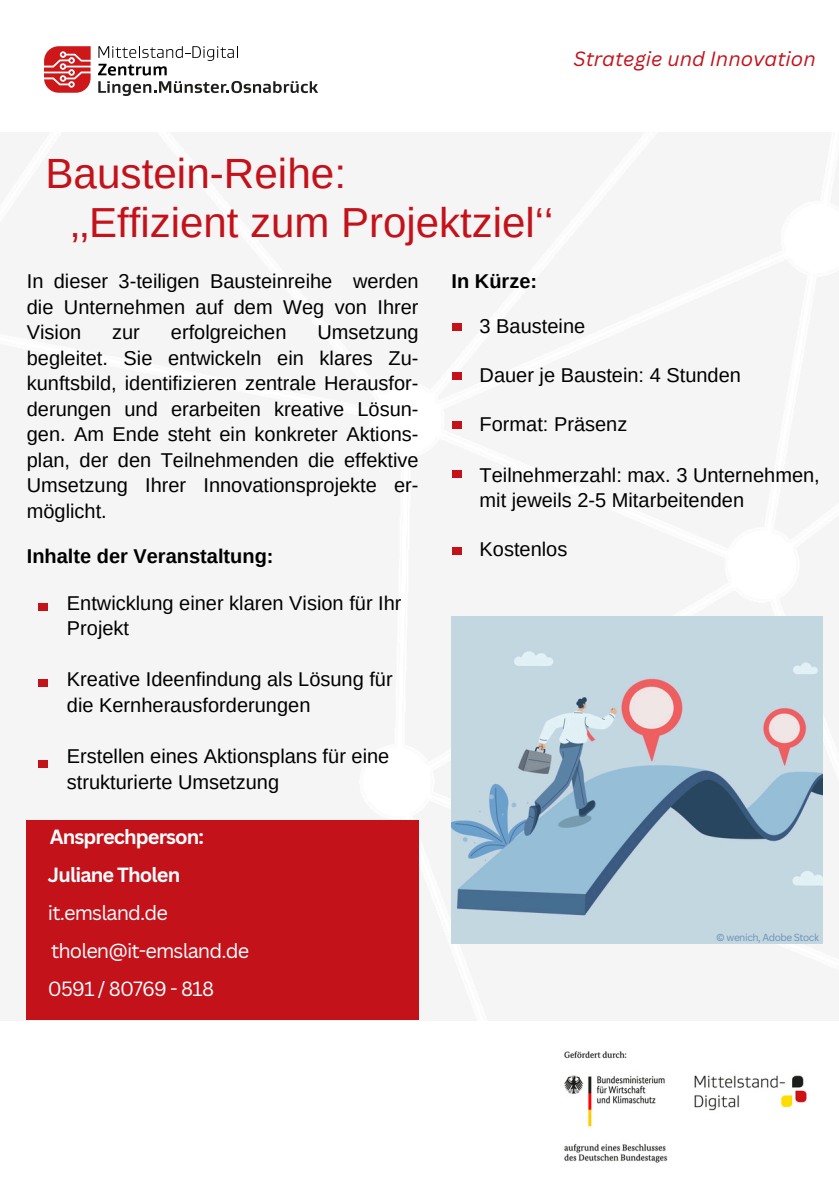
<style>
.page{position:relative;width:839px;height:1191px;background:#fff}
.page>*{position:absolute;margin:0;border:0;box-sizing:border-box;transform-origin:0 0}
.t1{font:42.2px "Arimo";color:#c4121b}
.t2{font:42px "Arimo";color:#c4121b}
.t3{font:20px/25.6px "Arimo";color:#000}
.t4{font:20px "Canva Sans";letter-spacing:-.045em;color:#fff}
.t5{font:700 20px "Arimo";color:#000}
.t6{font:700 20px "Canva Sans";letter-spacing:-.045em;color:#fff}
.t7{font:italic 20px "Canva Sans";color:#c4121b}
.t8{font:10px "Canva Sans";letter-spacing:-.045em;color:#6c91b3}
</style>
<div class="page">
<img style="left:564px;top:1051px;width:243px;height:112px">
<svg style="left:44px;top:46px;width:47px;height:47px"></svg>
<svg style="left:98px;top:46px;width:220px;height:50px"></svg>
<div style="left:27px;top:821px;width:391px;height:199px;background:#c4121b"></div>
<div style="left:38px;top:603px;width:10px;height:7px;background:#c4121b"></div>
<div style="left:38px;top:679px;width:10px;height:8px;background:#c4121b"></div>
<div style="left:38px;top:761px;width:10px;height:7px;background:#c4121b"></div>
<div style="left:451px;top:323px;width:10px;height:8px;background:#c4121b"></div>
<div style="left:451px;top:372px;width:10px;height:8px;background:#c4121b"></div>
<div style="left:451px;top:421px;width:10px;height:8px;background:#c4121b"></div>
<div style="left:451px;top:470px;width:10px;height:7px;background:#c4121b"></div>
<div style="left:451px;top:547px;width:10px;height:8px;background:#c4121b"></div>
<img style="left:451px;top:617px;width:371px;height:327px">
<p class="t7" style="left:573px;top:44px;width:244px">Strategie und Innovation</p>
<h2 class="t1" style="left:45px;top:150px;width:302px">Baustein-Reihe:</h2>
<h3 class="t2" style="left:71px;top:199px;width:484px">‚‚Effizient zum Projektziel‘‘</h3>
<h3 class="t3" style="left:27px;top:269px;width:393px;text-align:justify">In dieser 3-teiligen Bausteinreihe werden die Unternehmen auf dem Weg von Ihrer Vision</h3>
<p class="t5" style="left:451px;top:270px;width:87px">In Kürze:</p>
<p class="t3" style="left:479px;top:313px;width:107px">3 Bausteine</p>
<h3 class="t3" style="left:479px;top:362px;width:263px">Dauer je Baustein: 4 Stunden</h3>
<h2 class="t3" style="left:479px;top:411px;width:149px">Format: Präsenz</h2>
<h2 class="t3" style="left:479px;top:462px;width:342px">Teilnehmerzahl: max. 3 Unternehmen, mit jeweils 2-5 Mitarbeitenden</h2>
<h3 class="t3" style="left:479px;top:537px;width:89px">Kostenlos</h3>
<h3 class="t3" style="left:112px;top:320px;width:29px">zur</h3>
<h3 class="t3" style="left:171px;top:320px;width:117px">erfolgreichen</h3>
<h3 class="t3" style="left:27px;top:320px;width:393px;text-align:justify;text-indent:290px">Umsetzung begleitet. Sie entwickeln ein klares Zu&shy;kunftsbild, identifizieren zentrale Herausfor&shy;derungen und erarbeiten kreative Lösun&shy;gen. Am Ende steht ein konkreter Aktions&shy;plan, der den Teilnehmenden die effektive Umsetzung Ihrer Innovationsprojekte er&shy;möglicht.</h3>
<h3 class="t5" style="left:27px;top:544px;width:248px">Inhalte der Veranstaltung:</h3>
<h3 class="t3" style="left:67px;top:590px;width:336px">Entwicklung einer klaren Vision für Ihr<br>Projekt</h3>
<h2 class="t3" style="left:67px;top:667px;width:327px">Kreative Ideenfindung als Lösung für die Kernherausforderungen</h2>
<h3 class="t3" style="left:67px;top:744px;width:324px">Erstellen eines Aktionsplans für eine strukturierte Umsetzung</h3>
<h3 class="t6" style="left:50px;top:823px;width:156px">Ansprechperson:</h3>
<p class="t6" style="left:48px;top:861px;width:134px">Juliane Tholen</p>
<h1 class="t4" style="left:48px;top:899px;width:122px">it.emsland.de</h1>
<h1 class="t4" style="left:51px;top:937px;width:200px">tholen@it-emsland.de</h1>
<h3 class="t4" style="left:48px;top:975px;width:168px">0591 / 80769 - 818</h3>
<h3 class="t8" style="left:716px;top:930px;width:104px">© wenich, Adobe Stock</h3>
</div>
